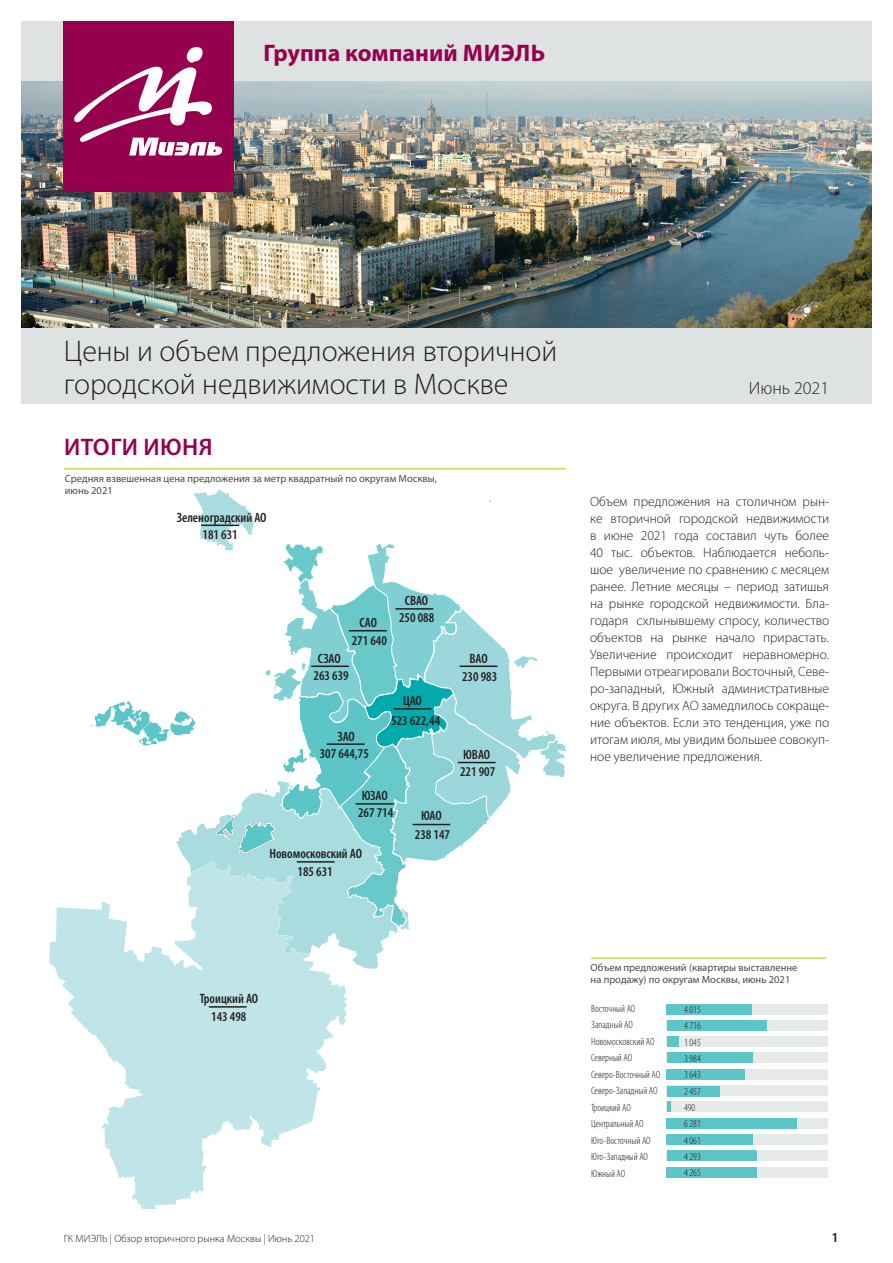
<style>
.page{position:relative;width:893px;height:1263px;background:#fff}
.page>*{position:absolute;margin:0;border:0;box-sizing:border-box;transform-origin:0 0}
.t1{font:300 30px/33px "Myriad Pro";color:#231f20}
.t2{font:700 24px "Myriad Pro";color:#96014e}
.t3{font:600 24px "Myriad Pro";letter-spacing:.02em;color:#96014e}
.t4{font:300 18px "Myriad Pro";color:#231f20}
.t5{font:300 13.5px/17px "Myriad Pro";color:#231f20;text-align:justify}
.t6{font:600 condensed 13.5px/18.3px "Myriad Pro";color:#231f20;text-align:center}
.t7{font:600 13.5px "Myriad Pro";color:#231f20}
.t8{font:300 condensed 10.5px/16.5px "Myriad Pro";color:#231f20}
.t9{font:10.5px/12px "Myriad Pro";color:#494a50}
.t10{font:300 10.5px "Myriad Pro";color:#231f20}
</style>
<div class="page">
<div style="left:667px;top:1167px;width:161px;height:10px;background:#e6eae9"></div>
<div style="left:667px;top:1118px;width:161px;height:10px;background:#e6eae9"></div>
<div style="left:667px;top:1069px;width:161px;height:10px;background:#e6eae9"></div>
<div style="left:667px;top:1151px;width:161px;height:10px;background:#e6eae9"></div>
<div style="left:667px;top:1102px;width:161px;height:10px;background:#e6eae9"></div>
<div style="left:667px;top:1053px;width:161px;height:10px;background:#e6eae9"></div>
<div style="left:667px;top:1020px;width:161px;height:10px;background:#e6eae9"></div>
<div style="left:667px;top:1134px;width:161px;height:11px;background:#e6eae9"></div>
<div style="left:667px;top:1085px;width:161px;height:11px;background:#e6eae9"></div>
<div style="left:667px;top:1036px;width:161px;height:11px;background:#e6eae9"></div>
<div style="left:667px;top:1004px;width:161px;height:10px;background:#e6eae9"></div>
<div style="left:667px;top:1118px;width:130px;height:10px;background:#5cc5c8"></div>
<div style="left:667px;top:1004px;width:85px;height:10px;background:#5cc5c8"></div>
<div style="left:667px;top:1020px;width:100px;height:10px;background:#5cc5c8"></div>
<div style="left:667px;top:1036px;width:12px;height:11px;background:#5cc5c8"></div>
<svg style="left:667px;top:1102px;width:3px;height:10px"></svg>
<div style="left:667px;top:1053px;width:85px;height:10px;background:#5cc5c8"></div>
<div style="left:667px;top:1069px;width:78px;height:10px;background:#5cc5c8"></div>
<div style="left:667px;top:1086px;width:53px;height:10px;background:#5cc5c8"></div>
<div style="left:667px;top:1134px;width:86px;height:11px;background:#5cc5c8"></div>
<div style="left:667px;top:1151px;width:89px;height:10px;background:#5cc5c8"></div>
<div style="left:667px;top:1167px;width:90px;height:10px;background:#5cc5c8"></div>
<hr style="left:64px;top:468px;width:502px;height:2px;background:#c9db49">
<hr style="left:591px;top:957px;width:235px;height:2px;background:#c9db49">
<svg style="left:49px;top:907px;width:299px;height:302px;fill:#c0e5e8"></svg>
<svg style="left:91px;top:490px;width:476px;height:479px"></svg>
<img style="left:21px;top:81px;width:851px;height:247px">
<div style="left:21px;top:21px;width:851px;height:60px;background:#dfe2e3"></div>
<div style="left:21px;top:328px;width:851px;height:76px;background:#dfe2e3"></div>
<div style="left:64px;top:21px;width:170px;height:170px;background:#96014e"></div>
<svg style="left:74px;top:47px;width:149px;height:109px"></svg>
<hr style="left:394px;top:708px;width:37px;height:2px;background:#231f20">
<hr style="left:460px;top:665px;width:37px;height:2px;background:#231f20">
<hr style="left:395px;top:608px;width:38px;height:2px;background:#231f20">
<hr style="left:349px;top:630px;width:38px;height:1px;background:#231f20">
<hr style="left:311px;top:665px;width:38px;height:2px;background:#231f20">
<hr style="left:327px;top:743px;width:38px;height:2px;background:#231f20">
<hr style="left:458px;top:762px;width:38px;height:1px;background:#231f20">
<hr style="left:412px;top:824px;width:38px;height:1px;background:#231f20">
<hr style="left:356px;top:803px;width:38px;height:2px;background:#231f20">
<hr style="left:297px;top:861px;width:38px;height:2px;background:#231f20">
<hr style="left:209px;top:1006px;width:38px;height:2px;background:#231f20">
<hr style="left:201px;top:524px;width:38px;height:2px;background:#231f20">
<h2 class="t2" style="left:264px;top:37px;width:283px">Группа компаний МИЭЛЬ</h2>
<h1 class="t1" style="left:64px;top:335px;width:495px">Цены и объем предложения вторичной городской недвижимости в Москве</h1>
<h2 class="t3" style="left:64px;top:432px;width:150px">ИТОГИ ИЮНЯ</h2>
<p class="t9" style="left:65px;top:472px;width:374px">Средняя взвешенная цена предложения за метр квадратный по округам Москвы, июнь 2021</p>
<p class="t6" style="left:177px;top:508px;width:91px">Зеленоградский АО</p>
<p class="t6" style="left:203px;top:525px;width:37px">181 631</p>
<p class="t6" style="left:360px;top:613px;width:19px">САО</p>
<p class="t6" style="left:318px;top:649px;width:24px">СЗАО</p>
<p class="t6" style="left:352px;top:631px;width:37px">271 640</p>
<p class="t6" style="left:313px;top:666px;width:37px">263 639</p>
<p class="t6" style="left:405px;top:591px;width:25px">СВАО</p>
<p class="t6" style="left:399px;top:608px;width:37px">250 088</p>
<p class="t6" style="left:403px;top:691px;width:20px">ЦАО</p>
<p class="t6" style="left:338px;top:727px;width:19px">ЗАО</p>
<p class="t6" style="left:320px;top:744px;width:51px">307 644,75</p>
<p class="t6" style="left:391px;top:711px;width:51px">523 622,44</p>
<p class="t6" style="left:362px;top:786px;width:27px">ЮЗАО</p>
<p class="t6" style="left:358px;top:803px;width:37px">267 714</p>
<p class="t6" style="left:269px;top:844px;width:94px">Новомосковский АО</p>
<p class="t6" style="left:298px;top:862px;width:37px">185 631</p>
<p class="t6" style="left:421px;top:806px;width:22px">ЮАО</p>
<p class="t6" style="left:415px;top:825px;width:37px">238 147</p>
<p class="t6" style="left:462px;top:649px;width:37px">ВАО<br>230 983</p>
<p class="t6" style="left:463px;top:745px;width:28px">ЮВАО</p>
<p class="t6" style="left:460px;top:762px;width:37px">221 907</p>
<p class="t6" style="left:200px;top:989px;width:60px">Троицкий АО</p>
<p class="t6" style="left:211px;top:1007px;width:37px">143 498</p>
<h3 class="t4" style="left:749px;top:378px;width:82px">Июнь 2021</h3>
<p class="t5" style="left:590px;top:493px;width:241px">Объем предложения на столичном рын&shy;ке вторичной городской недвижимости в июне 2021 года составил чуть более 40 тыс. объектов. Наблюдается неболь&shy;шое увеличение по сравнению с месяцем ранее. Летние месяцы – период затишья на рынке городской недвижимости. Бла&shy;годаря схлынывшему спросу, количество объектов на рынке начало прирастать.<br>Увеличение происходит неравномерно.<br>Первыми отреагировали Восточный, Севе&shy;ро-западный, Южный административные округа. В других АО замедлилось сокраще&shy;ние объектов. Если это тенденция, уже по итогам июля, мы увидим большее совокуп&shy;ное увеличение предложения.</p>
<p class="t9" style="left:591px;top:961px;width:208px">Объем предложений (квартиры выставленне на продажу) по округам Москвы, июнь 2021</p>
<p class="t8" style="left:591px;top:1000px;width:71px">Восточный АО<br>Западный АО<br>Новомосковский АО<br>Северный АО<br>Северо-Восточный АО<br>Северо-Западный АО<br>Троицкий АО<br>Центральный АО<br>Юго-Восточный АО<br>Юго-Западный АО<br>Южный АО</p>
<p class="t8" style="left:684px;top:1001px;width:18px">4 015<br>4 716<br>1 045<br>3 984<br>3 643<br>2 457<br>490<br>6 281<br>4 061<br>4 293<br>4 265</p>
<p class="t10" style="left:64px;top:1232px;width:253px">ГК МИЭЛЬ | Обзор вторичного рынка Москвы | Июнь 2021</p>
<p class="t7" style="left:831px;top:1228px;width:9px">1</p>
</div>
